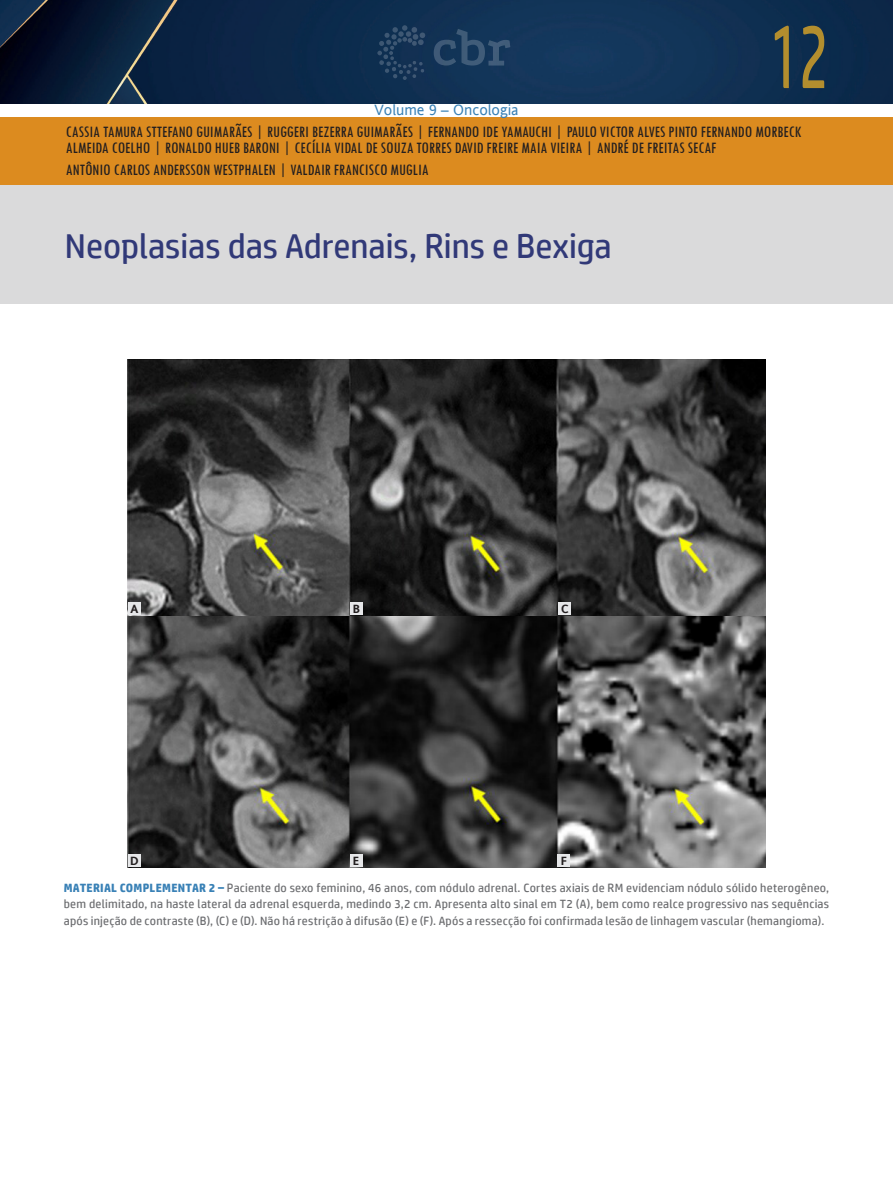
<style>
.page{position:relative;width:893px;height:1191px;background:#fff}
.page>*{position:absolute;margin:0;border:0;box-sizing:border-box;transform-origin:0 0}
.numero_capitulo{font:90px "HP Simplified";color:#b38e2e;scale:.6 1}
.Default{font:34.5px "HP Simplified";color:#313978}
.autores{font:condensed 16.5px/16.5px "Tw Cen";color:#231f20}
.t1{font:15px "Andale Sansfor VST";color:#3981b6}
.legenda_figura{font:12px/16.5px "HP Simplified";letter-spacing:.02em;color:#6c6d70;text-align:justify}
.t2{font:700 12px "Andale Sansfor VST";color:#231f20}
.s1{font-weight:700;color:#3981b6}
</style>
<div class="page">
<img style="left:0;top:0;width:893px;height:103px">
<div style="left:0;top:117px;width:893px;height:68px;background:#dc8b1f"></div>
<div style="left:0;top:186px;width:893px;height:118px;background:#dadadb"></div>
<svg style="left:434px;top:29px;width:76px;height:37px;background:#224263"></svg>
<svg style="left:377px;top:25px;width:48px;height:55px;background:#1a3859"></svg>
<img style="left:128px;top:359px;width:637px;height:508px">
<div style="left:128px;top:602px;width:13px;height:13px;background:#e6e7e9"></div>
<div style="left:558px;top:602px;width:13px;height:13px;background:#e6e7e9"></div>
<div style="left:350px;top:854px;width:12px;height:13px;background:#e6e7e9"></div>
<div style="left:350px;top:602px;width:13px;height:13px;background:#e6e7e9"></div>
<div style="left:128px;top:854px;width:13px;height:13px;background:#e6e7e9"></div>
<div style="left:558px;top:854px;width:12px;height:13px;background:#e6e7e9"></div>
<p class="numero_capitulo" style="left:770px;top:5px;width:98px">12</p>
<p class="autores" style="left:66px;top:123px;width:737px">CASSIA TAMURA STTEFANO GUIMARÃES | RUGGERI BEZERRA GUIMARÃES | FERNANDO IDE YAMAUCHI | PAULO VICTOR ALVES PINTO FERNANDO MORBECK<br>ALMEIDA COELHO | RONALDO HUEB BARONI | CECÍLIA VIDAL DE SOUZA TORRES DAVID FREIRE MAIA VIEIRA | ANDRÉ DE FREITAS SECAF</p>
<p class="autores" style="left:66px;top:161px;width:364px">ANTÔNIO CARLOS ANDERSSON WESTPHALEN | VALDAIR FRANCISCO MUGLIA</p>
<p class="t1" style="left:374px;top:100px;width:145px">Volume 9 – Oncologia</p>
<p class="Default" style="left:65px;top:227px;width:548px">Neoplasias das Adrenais, Rins e Bexiga</p>
<p class="t2" style="left:131px;top:600px;width:9px">A</p>
<p class="t2" style="left:561px;top:600px;width:9px">C</p>
<p class="t2" style="left:353px;top:600px;width:9px">B</p>
<p class="t2" style="left:130px;top:853px;width:10px">D</p>
<p class="t2" style="left:561px;top:853px;width:8px">F</p>
<p class="legenda_figura" style="left:64px;top:879px;width:767px"><span class="s1">MATERIAL COMPLEMENTAR 2 –</span> Paciente do sexo feminino, 46 anos, com nódulo adrenal. Cortes axiais de RM evidenciam nódulo sólido heterogêneo, bem delimitado, na haste lateral da adrenal esquerda, medindo 3,2 cm. Apresenta alto sinal em T2 (A), bem como realce progressivo nas sequências após injeção de contraste (B), (C) e (D). Não há restrição à difusão (E) e (F). Após a ressecção foi confirmada lesão de linhagem vascular (hemangioma).</p>
<p class="t2" style="left:353px;top:853px;width:8px">E</p>
</div>
